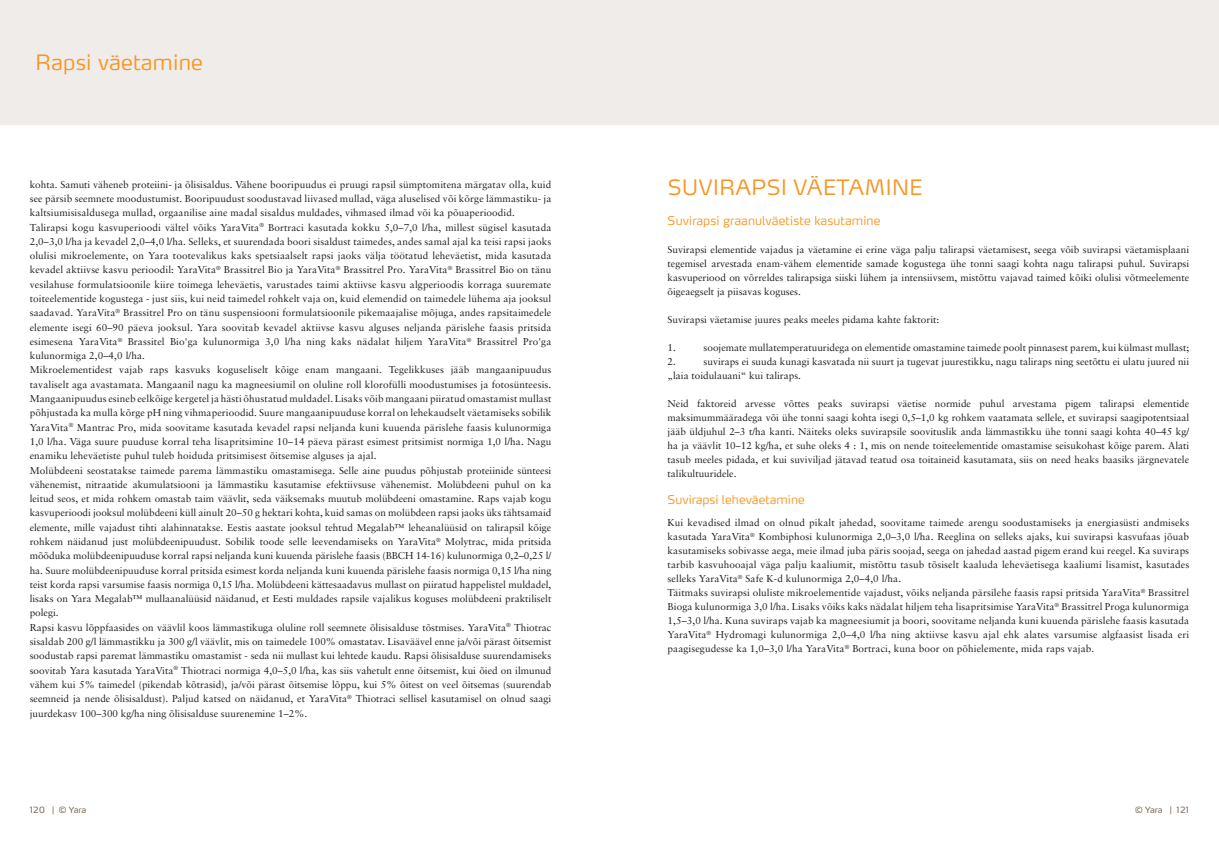
<style>
.page{position:relative;width:1219px;height:842px;background:#fff}
.page>*{position:absolute;margin:0;border:0;box-sizing:border-box;transform-origin:0 0}
.t1{font:300 21px "Max OT";letter-spacing:.015em;color:#f79624}
._24_body{font:300 12px "Max OT";letter-spacing:.01em;color:#f79624}
._24_body-2{font:10px/14.3px "Sabon LT Pro";letter-spacing:.01em;color:#231f20;text-align:justify}
.t2{font:8.5px "Max OT";letter-spacing:-.015em;color:#7c6954}
</style>
<div class="page">
<div style="left:0;top:0;width:1219px;height:125px;background:#f0ece9"></div>
<p class="t1" style="left:36px;top:49px;width:169px">Rapsi väetamine</p>
<p class="_24_body-2" style="left:30px;top:177px;width:523px;text-align:left">kohta. Samuti väheneb proteiini- ja õlisisaldus. Vähene booripuudus ei pruugi rapsil sümptomitena märgatav olla, kuid see pärsib seemnete moodustumist. Booripuudust soodustavad liivased mullad, väga aluselised või kõrge lämmastiku- ja kaltsiumisisaldusega mullad, orgaanilise aine madal sisaldus muldades, vihmased ilmad või ka põuaperioodid.<br>Talirapsi kogu kasvuperioodi vältel võiks YaraVita<sup>®</sup> Bortraci kasutada kokku 5,0–7,0 l/ha, millest sügisel kasutada 2,0–3,0 l/ha ja kevadel 2,0–4,0 l/ha. Selleks, et suurendada boori sisaldust taimedes, andes samal ajal ka teisi rapsi jaoks olulisi mikroelemente, on Yara tootevalikus kaks spetsiaalselt rapsi jaoks välja töötatud leheväetist, mida kasutada kevadel aktiivse kasvu perioodil: YaraVita<sup>®</sup> Brassitrel Bio ja YaraVita<sup>®</sup> Brassitrel Pro. YaraVita<sup>®</sup> Brassitrel Bio on tänu vesilahuse formulatsioonile kiire toimega leheväetis, varustades taimi aktiivse kasvu algperioodis korraga suuremate toiteelementide kogustega - just siis, kui neid taimedel rohkelt vaja on, kuid elemendid on taimedele lühema aja jooksul saadavad. YaraVita<sup>®</sup> Brassitrel Pro on tänu suspensiooni formulatsioonile pikemaajalise mõjuga, andes rapsitaimedele elemente isegi 60–90 päeva jooksul. Yara soovitab kevadel aktiivse kasvu alguses neljanda pärislehe faasis pritsida esimesena YaraVita<sup>®</sup> Brassitel Bio'ga kulunormiga 3,0 l/ha ning kaks nädalat hiljem YaraVita<sup>®</sup> Brassitrel Pro'ga kulunormiga 2,0–4,0 l/ha.</p>
<p class="_24_body-2" style="left:30px;top:363px;width:523px">Mikroelementidest vajab raps kasvuks koguseliselt kõige enam mangaani. Tegelikkuses jääb mangaanipuudus tavaliselt aga avastamata. Mangaanil nagu ka magneesiumil on oluline roll klorofülli moodustumises ja fotosünteesis.<br>Mangaanipuudus esineb eelkõige kergetel ja hästi õhustatud muldadel. Lisaks võib mangaani piiratud omastamist mullast põhjustada ka mulla kõrge pH ning vihmaperioodid. Suure mangaanipuuduse korral on lehekaudselt väetamiseks sobilik YaraVita<sup>®</sup> Mantrac Pro, mida soovitame kasutada kevadel rapsi neljanda kuni kuuenda pärislehe faasis kulunormiga 1,0 l/ha. Väga suure puuduse korral teha lisapritsimine 10–14 päeva pärast esimest pritsimist normiga 1,0 l/ha. Nagu enamiku leheväetiste puhul tuleb hoiduda pritsimisest õitsemise alguses ja ajal.</p>
<p class="_24_body-2" style="left:30px;top:463px;width:523px">Molübdeeni seostatakse taimede parema lämmastiku omastamisega. Selle aine puudus põhjustab proteiinide sünteesi vähenemist, nitraatide akumulatsiooni ja lämmastiku kasutamise efektiivsuse vähenemist. Molübdeeni puhul on ka leitud seos, et mida rohkem omastab taim väävlit, seda väiksemaks muutub molübdeeni omastamine. Raps vajab kogu kasvuperioodi jooksul molübdeeni küll ainult 20–50 g hektari kohta, kuid samas on molübdeen rapsi jaoks üks tähtsamaid elemente, mille vajadust tihti alahinnatakse. Eestis aastate jooksul tehtud Megalab™ leheanalüüsid on talirapsil kõige rohkem näidanud just molübdeenipuudust. Sobilik toode selle leevendamiseks on YaraVita<sup>®</sup> Molytrac, mida pritsida mõõduka molübdeenipuuduse korral rapsi neljanda kuni kuuenda pärislehe faasis (BBCH 14-16) kulunormiga 0,2–0,25 l/ ha. Suure molübdeenipuuduse korral pritsida esimest korda neljanda kuni kuuenda pärislehe faasis normiga 0,15 l/ha ning teist korda rapsi varsumise faasis normiga 0,15 l/ha. Molübdeeni kättesaadavus mullast on piiratud happelistel muldadel, lisaks on Yara Megalab™ mullaanalüüsid näidanud, et Eesti muldades rapsile vajalikus koguses molübdeeni praktiliselt polegi.</p>
<p class="_24_body-2" style="left:30px;top:620px;width:523px">Rapsi kasvu lõppfaasides on väävlil koos lämmastikuga oluline roll seemnete õlisisalduse tõstmises. YaraVita<sup>®</sup> Thiotrac sisaldab 200 g/l lämmastikku ja 300 g/l väävlit, mis on taimedele 100% omastatav. Lisaväävel enne ja/või pärast õitsemist soodustab rapsi paremat lämmastiku omastamist - seda nii mullast kui lehtede kaudu. Rapsi õlisisalduse suurendamiseks soovitab Yara kasutada YaraVita<sup>®</sup> Thiotraci normiga 4,0–5,0 l/ha, kas siis vahetult enne õitsemist, kui õied on ilmunud vähem kui 5% taimedel (pikendab kõtrasid), ja/või pärast õitsemise lõppu, kui 5% õitest on veel õitsemas (suurendab seemneid ja nende õlisisaldust). Paljud katsed on näidanud, et YaraVita<sup>®</sup> Thiotraci sellisel kasutamisel on olnud saagi juurdekasv 100–300 kg/ha ning õlisisalduse suurenemine 1–2%.</p>
<p class="t1" style="left:668px;top:173px;width:257px">SUVIRAPSI VÄETAMINE</p>
<p class="_24_body" style="left:668px;top:212px;width:214px">Suvirapsi graanulväetiste kasutamine</p>
<p class="_24_body-2" style="left:668px;top:242px;width:523px;line-height:14px">Suvirapsi elementide vajadus ja väetamine ei erine väga palju talirapsi väetamisest, seega võib suvirapsi väetamisplaani tegemisel arvestada enam-vähem elementide samade kogustega ühe tonni saagi kohta nagu talirapsi puhul. Suvirapsi kasvuperiood on võrreldes talirapsiga siiski lühem ja intensiivsem, mistõttu vajavad taimed kõiki olulisi võtmeelemente õigeaegselt ja piisavas koguses.</p>
<p class="_24_body-2" style="left:668px;top:312px;width:273px">Suvirapsi väetamise juures peaks meeles pidama kahte faktorit:</p>
<p class="_24_body-2" style="left:668px;top:340px;width:10px">1.</p>
<p class="_24_body-2" style="left:704px;top:340px;width:487px">soojemate mullatemperatuuridega on elementide omastamine taimede poolt pinnasest parem, kui külmast mullast;</p>
<p class="_24_body-2" style="left:668px;top:354px;width:10px">2.</p>
<p class="_24_body-2" style="left:668px;top:354px;width:523px;line-height:14px;text-indent:36px">suviraps ei suuda kunagi kasvatada nii suurt ja tugevat juurestikku, nagu taliraps ning seetõttu ei ulatu juured nii „laia toidulauani“ kui taliraps.</p>
<p class="_24_body-2" style="left:668px;top:396px;width:523px;line-height:14px">Neid faktoreid arvesse võttes peaks suvirapsi väetise normide puhul arvestama pigem talirapsi elementide maksimummääradega või ühe tonni saagi kohta isegi 0,5–1,0 kg rohkem vaatamata sellele, et suvirapsi saagipotentsiaal jääb üldjuhul 2–3 t/ha kanti. Näiteks oleks suvirapsile soovituslik anda lämmastikku ühe tonni saagi kohta 40–45 kg/ ha ja väävlit 10–12 kg/ha, et suhe oleks 4 : 1, mis on nende toiteelementide omastamise seisukohast kõige parem. Alati tasub meeles pidada, et kui suviviljad jätavad teatud osa toitaineid kasutamata, siis on need heaks baasiks järgnevatele talikultuuridele.</p>
<p class="_24_body" style="left:668px;top:491px;width:139px">Suvirapsi leheväetamine</p>
<p class="_24_body-2" style="left:668px;top:515px;width:523px;line-height:14px">Kui kevadised ilmad on olnud pikalt jahedad, soovitame taimede arengu soodustamiseks ja energiasüsti andmiseks kasutada YaraVita<sup>®</sup> Kombiphosi kulunormiga 2,0–3,0 l/ha. Reeglina on selleks ajaks, kui suvirapsi kasvufaas jõuab kasutamiseks sobivasse aega, meie ilmad juba päris soojad, seega on jahedad aastad pigem erand kui reegel. Ka suviraps tarbib kasvuhooajal väga palju kaaliumit, mistõttu tasub tõsiselt kaaluda leheväetisega kaaliumi lisamist, kasutades selleks YaraVita<sup>®</sup> Safe K-d kulunormiga 2,0–4,0 l/ha.</p>
<p class="_24_body-2" style="left:668px;top:585px;width:523px;line-height:14px">Täitmaks suvirapsi oluliste mikroelementide vajadust, võiks neljanda pärsilehe faasis rapsi pritsida YaraVita<sup>®</sup> Brassitrel Bioga kulunormiga 3,0 l/ha. Lisaks võiks kaks nädalat hiljem teha lisapritsimise YaraVita<sup>®</sup> Brassitrel Proga kulunormiga 1,5–3,0 l/ha. Kuna suviraps vajab ka magneesiumit ja boori, soovitame neljanda kuni kuuenda pärislehe faasis kasutada YaraVita<sup>®</sup> Hydromagi kulunormiga 2,0–4,0 l/ha ning aktiivse kasvu ajal ehk alates varsumise algfaasist lisada eri paagisegudesse ka 1,0–3,0 l/ha YaraVita<sup>®</sup> Bortraci, kuna boor on põhielemente, mida raps vajab.</p>
<p class="t2" style="left:30px;top:804px;width:58px">120 | © Yara</p>
<p class="t2" style="left:1135px;top:804px;width:56px">© Yara | 121</p>
</div>
